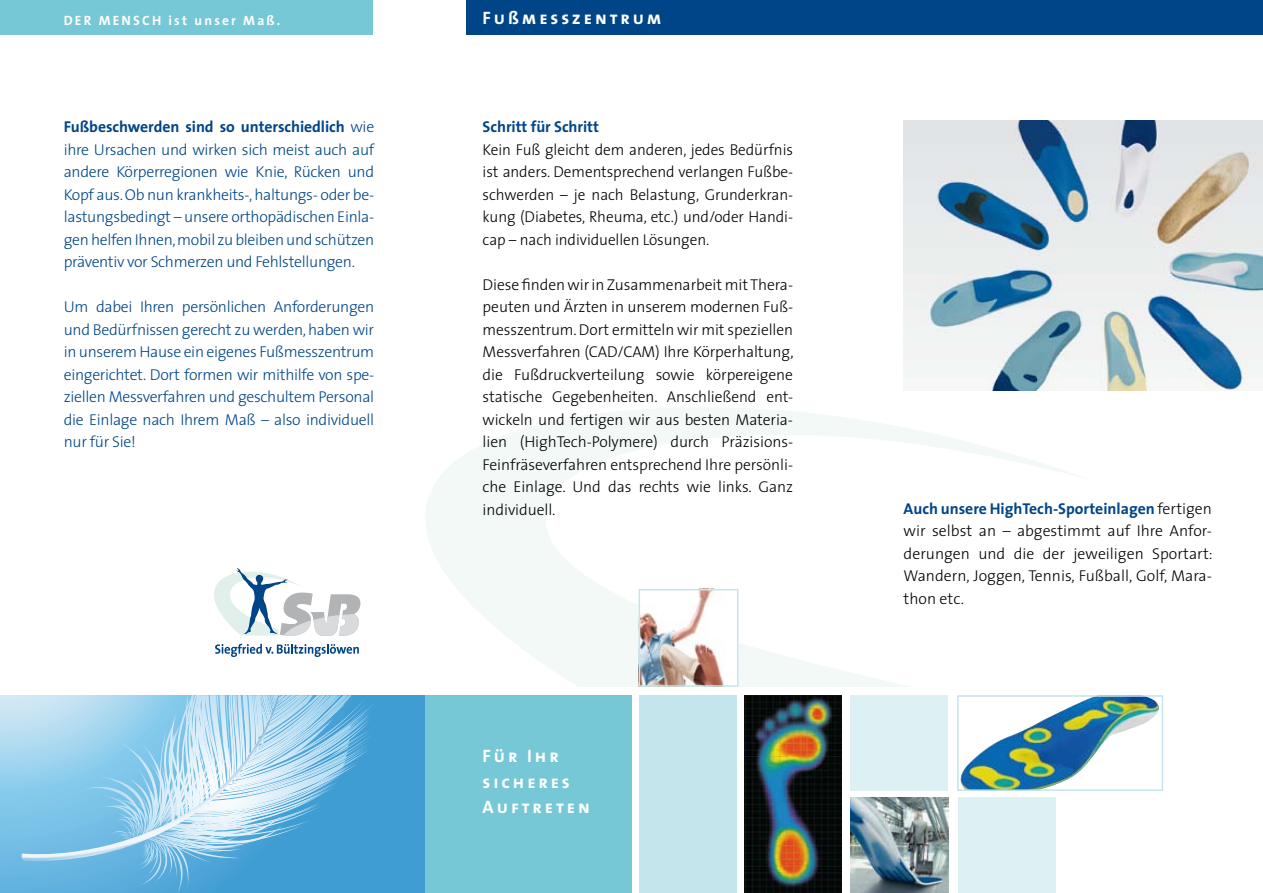
<style>
.page{position:relative;width:1263px;height:893px;background:#fff}
.page>*{position:absolute;margin:0;border:0;box-sizing:border-box;transform-origin:0 0}
.t1{font:18px/25.5px "The Sans Bold Caps";letter-spacing:.16em;color:#fff}
.t2{font:300 15.75px/22.5px "The Sans";letter-spacing:-.005em;color:#000}
.t3{font:300 15.75px/22.5px "The Sans";letter-spacing:-.02em;color:#004588;text-align:justify}
.t4{font:700 15.75px "The Sans";letter-spacing:-.005em;color:#004588}
.t5{font:700 13.5px "The Sans";letter-spacing:.16em;color:#fff}
.s1{font-family:"The Sans Bold Caps";font-weight:400}
.s2{font-family:"The Sans";font-weight:700}
.s3{font-weight:700}
.s4{font-weight:700;color:#004588}
</style>
<div class="page">
<svg style="left:426px;top:408px;width:654px;height:279px"></svg>
<div style="left:639px;top:695px;width:98px;height:198px;background:#c4e5eb"></div>
<div style="left:0;top:0;width:373px;height:34px;background:#77c8d6"></div>
<div style="left:466px;top:0;width:797px;height:34px;background:#004588"></div>
<svg style="left:214px;top:568px;width:147px;height:68px"></svg>
<svg style="left:215px;top:644px;width:144px;height:13px"></svg>
<svg style="left:0;top:695px;width:425px;height:198px;background:#58abda"></svg>
<svg style="left:22px;top:695px;width:354px;height:198px;background:#89c5e6"></svg>
<div style="left:425px;top:695px;width:207px;height:198px;background:#77c8d6"></div>
<img style="left:744px;top:695px;width:98px;height:198px">
<div style="left:958px;top:797px;width:97px;height:96px;background:#ddf0f3"></div>
<img style="left:850px;top:797px;width:98px;height:96px">
<div style="left:850px;top:695px;width:98px;height:96px;background:#ddf0f3"></div>
<img style="left:904px;top:120px;width:359px;height:270px">
<img style="left:960px;top:698px;width:200px;height:90px">
<div style="left:957px;top:695px;width:206px;height:96px;border:2px solid #c4e5eb"></div>
<img style="left:641px;top:592px;width:94px;height:92px">
<div style="left:638px;top:589px;width:100px;height:98px;border:2px solid #c4e5eb"></div>
<p class="t5" style="left:64px;top:9px;width:218px"><span class="s1">DER MENSCH</span> ist unser Maß.</p>
<p class="t1" style="left:483px;top:4px;width:180px">Fu<span class="s2">ß</span>messzentrum</p>
<p class="t3" style="left:64px;top:115px;width:312px"><span class="s3">Fußbeschwerden sind so unterschiedlich</span> wie ihre Ursachen und wirken sich meist auch auf andere Körperregionen wie Knie, Rücken und Kopf aus. Ob nun krankheits-, haltungs- oder be&shy;lastungsbedingt – unsere orthopädischen Einla&shy;gen helfen Ihnen, mobil zu bleiben und schützen präventiv vor Schmerzen und Fehlstellungen.</p>
<p class="t3" style="left:64px;top:295px;width:312px">Um dabei Ihren persönlichen Anforderungen und Bedürfnissen gerecht zu werden, haben wir in unserem Hause ein eigenes Fußmesszentrum eingerichtet. Dort formen wir mithilfe von spe&shy;ziellen Messverfahren und geschultem Personal die Einlage nach Ihrem Maß – also individuell nur für Sie!</p>
<p class="t4" style="left:483px;top:114px;width:118px">Schritt für Schritt</p>
<p class="t2" style="left:483px;top:138px;width:312px;text-align:justify">Kein Fuß gleicht dem anderen, jedes Bedürfnis ist anders. Dementsprechend verlangen Fußbe&shy;schwerden – je nach Belastung, Grunderkran&shy;kung (Diabetes, Rheuma, etc.) und/oder Handi&shy;cap – nach individuellen Lösungen.</p>
<p class="t2" style="left:483px;top:273px;width:313px">Diese finden wir in Zusammenarbeit mit Thera&shy;peuten und Ärzten in unserem modernen Fuß&shy;messzentrum. Dort ermitteln wir mit speziellen Messverfahren (CAD/CAM) Ihre Körperhaltung, die Fußdruckverteilung sowie körpereigene statische Gegebenheiten. Anschließend ent&shy;wickeln und fertigen wir aus besten Materia&shy;lien (HighTech-Polymere) durch Präzisions-Feinfräseverfahren entsprechend Ihre persönli&shy;che Einlage. Und das rechts wie links. Ganz individuell.</p>
<p class="t1" style="left:483px;top:743px;width:109px">Für Ihr sicheres<br>Auftreten</p>
<p class="t2" style="left:904px;top:497px;width:311px"><span class="s4">Auch unsere HighTech-Sporteinlagen</span> fertigen wir selbst an – abgestimmt auf Ihre Anfor&shy;derungen und die der jeweiligen Sportart:<br>Wandern, Joggen, Tennis, Fußball, Golf, Mara&shy;thon etc.</p>
</div>
